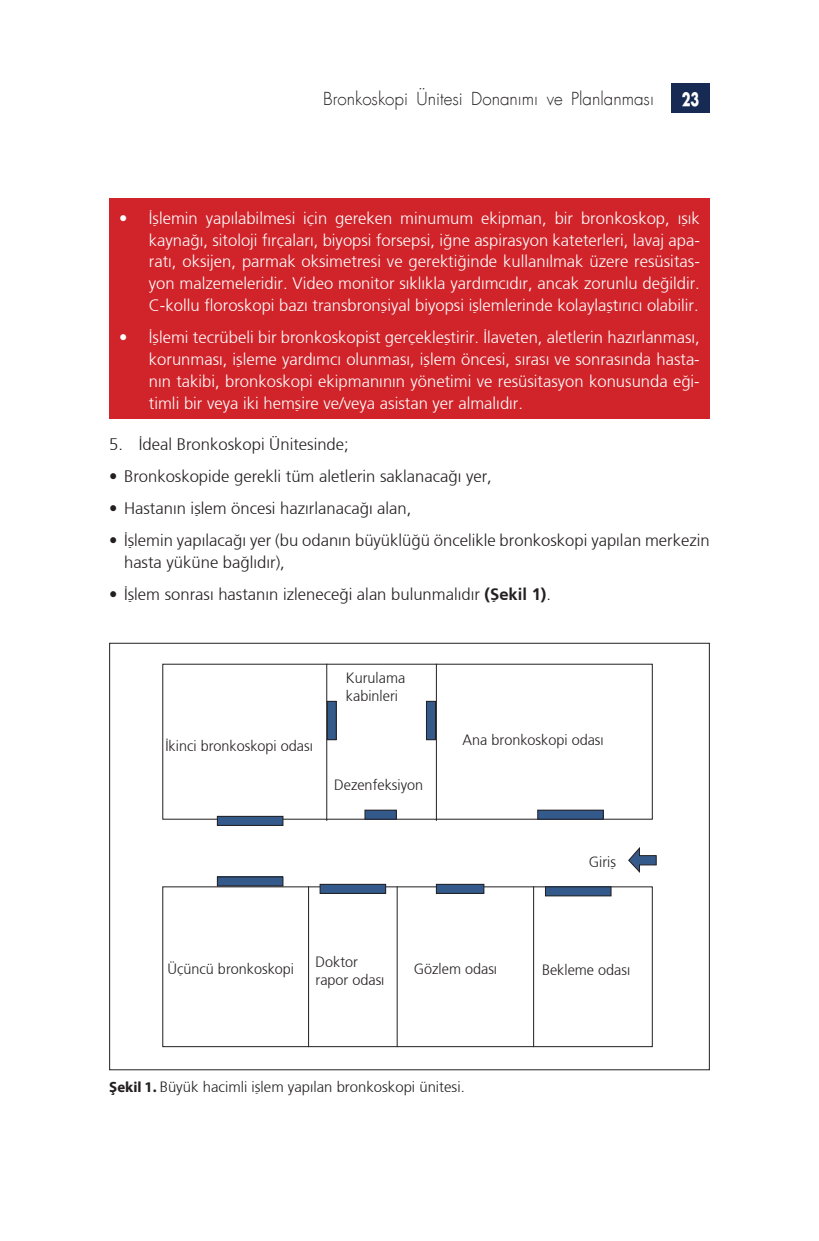
<style>
.page{position:relative;width:819px;height:1241px;background:#fff}
.page>*{position:absolute;margin:0;border:0;box-sizing:border-box;transform-origin:0 0}
.t1{font:700 17.85px "Futura";color:#fff;scale:.72 1}
.t2{font:300 17.5px "Futura";color:#231f20}
.t3{font:300 16.62px/21.9px "Frutiger";color:#fff;text-align:justify}
.t4{font:300 16.62px/21.9px "Frutiger";color:#231f20}
.t5{font:300 14.88px/17.8px "Frutiger";color:#231f20}
.s1{font-weight:700}
.s2{font-family:"Myriad Pro";font-weight:700}
</style>
<div class="page">
<div style="left:671px;top:83px;width:38px;height:30px;background:#172a54"></div>
<div style="left:109px;top:198px;width:600px;height:220px;background:#d1232a"></div>
<div style="left:217px;top:816px;width:66px;height:9px;background:#345a8b"></div>
<div style="left:217px;top:815px;width:66px;height:10px;border:1px solid #231f20"></div>
<div style="left:217px;top:876px;width:66px;height:9px;background:#345a8b"></div>
<div style="left:217px;top:876px;width:66px;height:10px;border:1px solid #231f20"></div>
<div style="left:320px;top:884px;width:65px;height:9px;background:#345a8b"></div>
<div style="left:319px;top:883px;width:67px;height:10px;border:1px solid #231f20"></div>
<div style="left:545px;top:886px;width:66px;height:9px;background:#345a8b"></div>
<div style="left:545px;top:886px;width:66px;height:10px;border:1px solid #231f20"></div>
<div style="left:436px;top:884px;width:48px;height:9px;background:#345a8b"></div>
<div style="left:436px;top:883px;width:48px;height:10px;border:1px solid #231f20"></div>
<div style="left:537px;top:810px;width:66px;height:9px;background:#345a8b"></div>
<div style="left:537px;top:809px;width:66px;height:10px;border:1px solid #231f20"></div>
<div style="left:365px;top:810px;width:31px;height:9px;background:#345a8b"></div>
<div style="left:364px;top:809px;width:32px;height:10px;border:1px solid #231f20"></div>
<div style="left:327px;top:701px;width:9px;height:38px;background:#345a8b"></div>
<div style="left:327px;top:700px;width:9px;height:40px;border:1px solid #231f20"></div>
<div style="left:426px;top:701px;width:9px;height:38px;background:#345a8b"></div>
<div style="left:426px;top:700px;width:10px;height:40px;border:1px solid #231f20"></div>
<hr style="left:326px;top:663px;width:1px;height:157px;background:#231f20">
<hr style="left:308px;top:886px;width:1px;height:160px;background:#231f20">
<hr style="left:396px;top:886px;width:1px;height:160px;background:#231f20">
<hr style="left:533px;top:886px;width:1px;height:160px;background:#231f20">
<hr style="left:436px;top:663px;width:1px;height:157px;background:#231f20">
<svg style="left:628px;top:847px;width:29px;height:26px"></svg>
<p class="t2" style="left:323px;top:87px;width:332px">Bronkoskopi Ünitesi Donanımı ve Planlanması</p>
<p class="t1" style="left:681px;top:86px;width:26px">23</p>
<p class="t3" style="left:149px;top:207px;width:552px;text-indent:-30px">• İşlemin yapılabilmesi için gereken minumum ekipman, bir bronkoskop, ışık kaynağı, sitoloji fırçaları, biyopsi forsepsi, iğne aspirasyon kateterleri, lavaj apa&shy;ratı, oksijen, parmak oksimetresi ve gerektiğinde kullanılmak üzere resüsitas&shy;yon malzemeleridir. Video monitor sıklıkla yardımcıdır, ancak zorunlu değildir.<br>C-kollu floroskopi bazı transbronşiyal biyopsi işlemlerinde kolaylaştırıcı olabilir.</p>
<p class="t3" style="left:149px;top:326px;width:552px;text-indent:-30px">• İşlemi tecrübeli bir bronkoskopist gerçekleştirir. İlaveten, aletlerin hazırlanması, korunması, işleme yardımcı olunması, işlem öncesi, sırası ve sonrasında hasta&shy;nın takibi, bronkoskopi ekipmanının yönetimi ve resüsitasyon konusunda eği&shy;timli bir veya iki hemşire ve/veya asistan yer almalıdır.</p>
<p class="t4" style="left:109px;top:433px;width:241px">5. İdeal Bronkoskopi Ünitesinde;</p>
<p class="t4" style="left:109px;top:465px;width:384px">• Bronkoskopide gerekli tüm aletlerin saklanacağı yer,</p>
<p class="t4" style="left:109px;top:497px;width:304px">• Hastanın işlem öncesi hazırlanacağı alan,</p>
<p class="t4" style="left:124px;top:529px;width:587px;text-indent:-15px">• İşlemin yapılacağı yer (bu odanın büyüklüğü öncelikle bronkoskopi yapılan merkezin hasta yüküne bağlıdır),</p>
<p class="t4" style="left:109px;top:583px;width:443px">• İşlem sonrası hastanın izleneceği alan bulunmalıdır <span class="s1">(Şekil 1)</span>.</p>
<p class="t5" style="left:165px;top:737px;width:149px">İkinci bronkoskopi odası</p>
<p class="t5" style="left:346px;top:668px;width:61px">Kurulama kabinleri</p>
<p class="t5" style="left:334px;top:776px;width:90px">Dezenfeksiyon</p>
<p class="t5" style="left:462px;top:730px;width:143px">Ana bronkoskopi odası</p>
<p class="t5" style="left:588px;top:853px;width:29px">Giriş</p>
<p class="t5" style="left:315px;top:952px;width:70px">Doktor rapor odası</p>
<p class="t5" style="left:167px;top:959px;width:128px">Üçüncü bronkoskopi</p>
<p class="t5" style="left:414px;top:959px;width:85px">Gözlem odası</p>
<p class="t5" style="left:542px;top:960px;width:90px">Bekleme odası</p>
<p class="t5" style="left:109px;top:1077px;width:357px"><span class="s2">Şekil 1.</span> Büyük hacimli işlem yapılan bronkoskopi ünitesi.</p>
</div>
